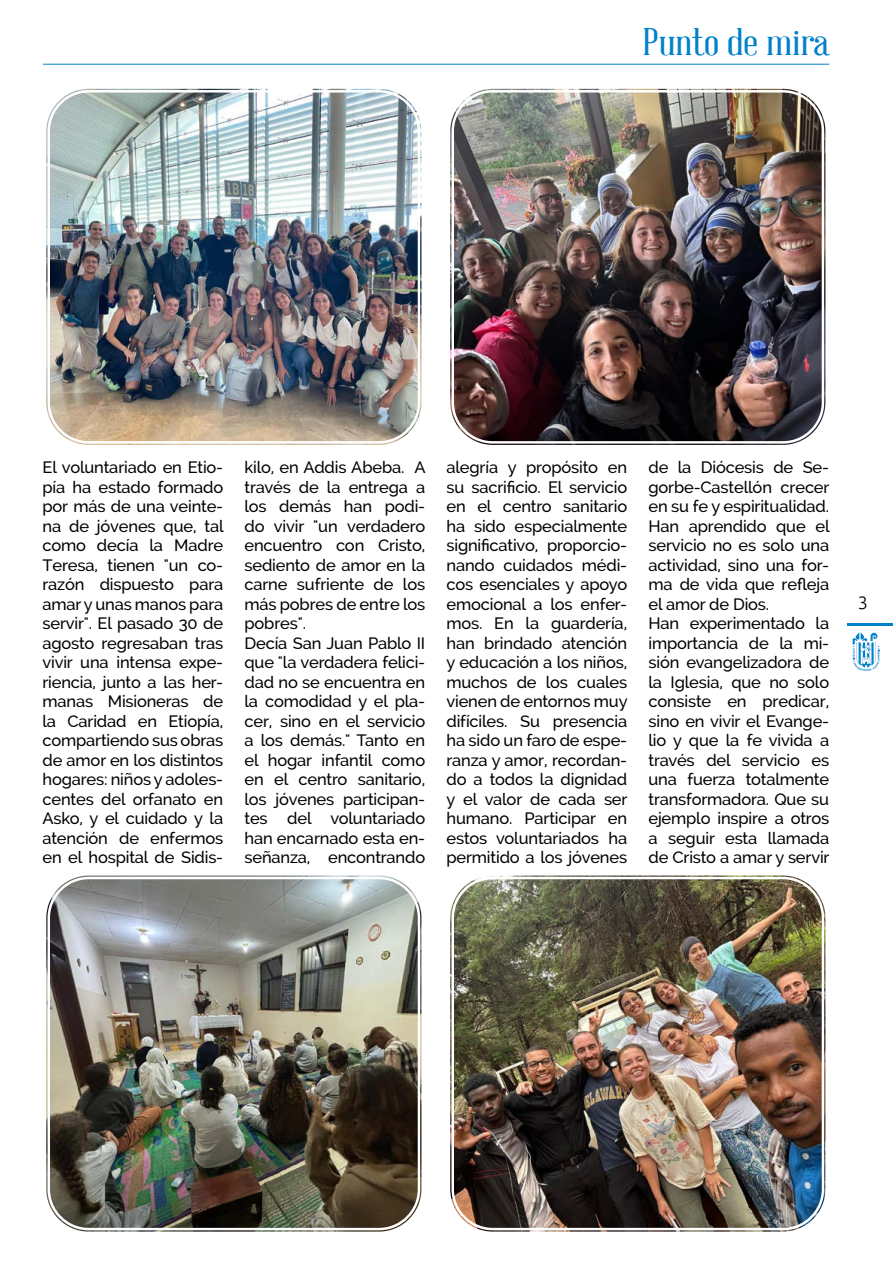
<style>
.page{position:relative;width:893px;height:1263px;background:#fff}
.page>*{position:absolute;margin:0;border:0;box-sizing:border-box;transform-origin:0 0}
.t1{font:37.5px "Abraham Lincoln";color:#0081c9;scale:1.2 1}
.t2{font:300 18px "Ubuntu";color:#000}
.t3{font:500 16.5px/19.5px "Raleway";letter-spacing:-.01em;color:#000;text-align:justify}
</style>
<div class="page">
<hr style="left:847px;top:624px;width:46px;height:2px;background:#0081c9">
<svg style="left:853px;top:632px;width:26px;height:39px"></svg>
<hr style="left:43px;top:64px;width:786px;height:1px;background:#0081c9">
<img style="left:46px;top:89px;width:375px;height:356px">
<div style="left:43px;top:85px;width:382px;height:364px;border:2px solid #fff;border-radius:45px"></div>
<div style="left:48px;top:90px;width:372px;height:354px;border:2px solid #fff;border-radius:40px"></div>
<img style="left:450px;top:89px;width:375px;height:356px">
<div style="left:446px;top:85px;width:383px;height:364px;border:2px solid #fff;border-radius:45px"></div>
<div style="left:451px;top:90px;width:373px;height:354px;border:2px solid #fff;border-radius:40px"></div>
<img style="left:46px;top:875px;width:375px;height:356px">
<div style="left:43px;top:872px;width:382px;height:363px;border:2px solid #fff;border-radius:45px"></div>
<div style="left:48px;top:877px;width:372px;height:353px;border:2px solid #fff;border-radius:40px"></div>
<img style="left:450px;top:875px;width:375px;height:356px">
<div style="left:446px;top:872px;width:383px;height:363px;border:2px solid #fff;border-radius:45px"></div>
<div style="left:451px;top:877px;width:373px;height:353px;border:2px solid #fff;border-radius:40px"></div>
<h1 class="t1" style="left:643px;top:22px;width:157px">Punto de mira</h1>
<p class="t3" style="left:43px;top:457px;width:183px">El voluntariado en Etio&shy;pía ha estado formado por más de una veinte&shy;na de jóvenes que, tal como decía la Madre Teresa, tienen "un co&shy;razón dispuesto para amar y unas manos para servir". El pasado 30 de agosto regresaban tras vivir una intensa expe&shy;riencia, junto a las her&shy;manas Misioneras de la Caridad en Etiopía, compartiendo sus obras de amor en los distintos hogares: niños y adoles&shy;centes del orfanato en Asko, y el cuidado y la atención de enfermos en el hospital de Sidis-</p>
<p class="t3" style="left:446px;top:457px;width:183px">alegría y propósito en su sacrificio. El servicio en el centro sanitario ha sido especialmente significativo, proporcio&shy;nando cuidados médi&shy;cos esenciales y apoyo emocional a los enfer&shy;mos. En la guardería, han brindado atención y educación a los niños, muchos de los cuales vienen de entornos muy difíciles. Su presencia ha sido un faro de espe&shy;ranza y amor, recordan&shy;do a todos la dignidad y el valor de cada ser humano. Participar en estos voluntariados ha permitido a los jóvenes</p>
<p class="t3" style="left:244px;top:458px;width:183px;text-align:left">kilo, en Addis Abeba. A través de la entrega a los demás han podi&shy;do vivir "un verdadero encuentro con Cristo, sediento de amor en la carne sufriente de los más pobres de entre los pobres".<br>Decía San Juan Pablo II que "la verdadera felici&shy;dad no se encuentra en la comodidad y el pla&shy;cer, sino en el servicio a los demás." Tanto en el hogar infantil como en el centro sanitario, los jóvenes participan&shy;tes del voluntariado han encarnado esta en&shy;señanza, encontrando</p>
<p class="t3" style="left:648px;top:458px;width:183px;text-align:left">de la Diócesis de Se&shy;gorbe-Castellón crecer en su fe y espiritualidad.<br>Han aprendido que el servicio no es solo una actividad, sino una for&shy;ma de vida que refleja el amor de Dios.<br>Han experimentado la importancia de la mi&shy;sión evangelizadora de la Iglesia, que no solo consiste en predicar, sino en vivir el Evange&shy;lio y que la fe vivida a través del servicio es una fuerza totalmente transformadora. Que su ejemplo inspire a otros a seguir esta llamada de Cristo a amar y servir</p>
<p class="t2" style="left:858px;top:591px;width:12px">3</p>
</div>
